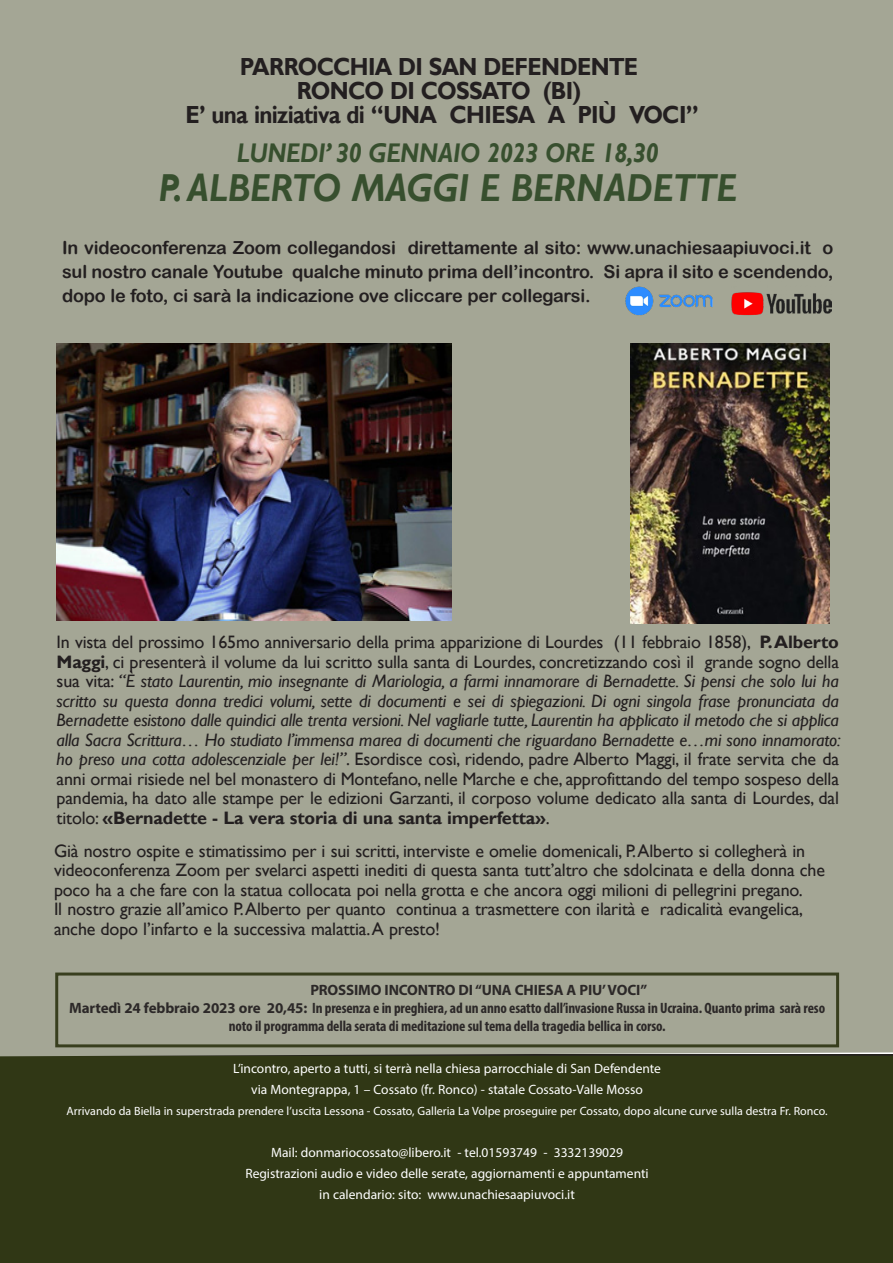
<style>
.page{position:relative;width:893px;height:1263px;background:#fff}
.page>*{position:absolute;margin:0;border:0;box-sizing:border-box;transform-origin:0 0}
.Indirizzo_Web{font:italic 700 39px "Gill Sans";color:#374f2e;scale:.9 1}
.Indirizzo_Web-2{font:italic 700 27px "Gill Sans";letter-spacing:-.01em;color:#374f2e;scale:.9 1}
.Titolo_foto{font:700 24.75px "Gill Sans";letter-spacing:-.035em;color:#231f20;scale:.91 1}
.Indirizzo_Web-3{font:18px/19.5px "Gill Sans";letter-spacing:-.01em;color:#231f20}
.Indirizzo_Web-4{font:18px/24px "Arial Rounded MT Bold";letter-spacing:-.01em;color:#231f20;text-align:justify}
.t1{font:700 condensed 15px "Myriad Pro";letter-spacing:-.01em;color:#231f20}
.t2{font:700 15px "Myriad Pro";letter-spacing:-.01em;color:#231f20}
.Info_pubblicazione{font:13.5px "Myriad Pro";color:#fff}
.Info_pubblicazione-2{font:12px "Myriad Pro";color:#fff}
.s1{font-weight:700}
.s2{font-style:italic}
.s3{font-stretch:normal}
</style>
<div class="page">
<div style="left:0;top:1056px;width:893px;height:207px;background:#303715"></div>
<div style="left:0;top:0;width:893px;height:1056px;background:#a4a695"></div>
<div style="left:55px;top:972px;width:784px;height:75px;border:3px solid #303715"></div>
<img style="left:623px;top:284px;width:91px;height:34px">
<img style="left:732px;top:276px;width:99px;height:41px">
<img style="left:57px;top:343px;width:394px;height:277px">
<img style="left:630px;top:343px;width:200px;height:281px">
<p class="Titolo_foto" style="left:240px;top:52px;width:439px">PARROCCHIA DI SAN DEFENDENTE</p>
<p class="Titolo_foto" style="left:297px;top:76px;width:314px">RONCO DI COSSATO (BI)</p>
<p class="Titolo_foto" style="left:186px;top:100px;width:565px">E’ una iniziativa di “UNA CHIESA A PIÙ VOCI”</p>
<p class="Indirizzo_Web-2" style="left:237px;top:137px;width:470px">LUNEDI’ 30 GENNAIO 2023 ORE 18,30</p>
<p class="Indirizzo_Web" style="left:159px;top:165px;width:644px">P. ALBERTO MAGGI E BERNADETTE</p>
<p class="Indirizzo_Web-4" style="left:62px;top:235px;width:773px">In videoconferenza Zoom collegandosi direttamente al sito: www.unachiesaapiuvoci.it o sul nostro canale Youtube qualche minuto prima dell’incontro. Si apra il sito e scendendo, dopo le foto, ci sarà la indicazione ove cliccare per collegarsi.</p>
<p class="Indirizzo_Web-3" style="left:57px;top:633px;width:786px;text-align:justify">In vista del prossimo 165mo anniversario della prima apparizione di Lourdes (11 febbraio 1858), <span class="s1">P. Alberto Maggi</span>, ci presenterà il volume da lui scritto sulla santa di Lourdes, concretizzando così il grande sogno della sua vita: <span class="s2">“È stato Laurentin, mio insegnante di Mariologia, a farmi innamorare di Bernadette. Si pensi che solo lui ha scritto su questa donna tredici volumi, sette di documenti e sei di spiegazioni. Di ogni singola frase pronunciata da Bernadette esistono dalle quindici alle trenta versioni. Nel vagliarle tutte, Laurentin ha applicato il metodo che si applica alla Sacra Scrittura… Ho studiato l’immensa marea di documenti che riguardano Bernadette e…mi sono innamorato: ho preso una cotta adolescenziale per lei!”</span>. Esordisce così, ridendo, padre Alberto Maggi, il frate servita che da anni ormai risiede nel bel monastero di Montefano, nelle Marche e che, approfittando del tempo sospeso della pandemia, ha dato alle stampe per le edizioni Garzanti, il corposo volume dedicato alla santa di Lourdes, dal titolo: <span class="s1">«Bernadette - La vera storia di una santa imperfetta»</span>.</p>
<p class="Indirizzo_Web-3" style="left:54px;top:841px;width:773px">Già nostro ospite e stimatissimo per i sui scritti, interviste e omelie domenicali, P. Alberto si collegherà in videoconferenza Zoom per svelarci aspetti inediti di questa santa tutt’altro che sdolcinata e della donna che poco ha a che fare con la statua collocata poi nella grotta e che ancora oggi milioni di pellegrini pregano.</p>
<p class="Indirizzo_Web-3" style="left:54px;top:900px;width:751px">Il nostro grazie all’amico P. Alberto per quanto continua a trasmettere con ilarità e radicalità evangelica, anche dopo l’infarto e la successiva malattia. A presto!</p>
<p class="t2" style="left:310px;top:980px;width:338px">PROSSIMO INCONTRO DI “UNA CHIESA A PIU’ VOCI”</p>
<p class="t1" style="left:69px;top:999px;width:757px"><span class="s3">Martedì 24 febbraio 2023 ore 20,45:</span> In presenza e in preghiera, ad un anno esatto dall’invasione Russa in Ucraina. Quanto prima sarà reso</p>
<p class="t1" style="left:229px;top:1017px;width:438px">noto il programma della serata di meditazione sul tema della tragedia bellica in corso.</p>
<p class="Info_pubblicazione" style="left:233px;top:1060px;width:429px">L’incontro, aperto a tutti, si terrà nella chiesa parrocchiale di San Defendente</p>
<p class="Info_pubblicazione" style="left:251px;top:1081px;width:393px">via Montegrappa, 1 – Cossato (fr. Ronco) - statale Cossato-Valle Mosso</p>
<p class="Info_pubblicazione-2" style="left:66px;top:1104px;width:763px">Arrivando da Biella in superstrada prendere l’uscita Lessona - Cossato, Galleria La Volpe proseguire per Cossato, dopo alcune curve sulla destra Fr. Ronco.</p>
<p class="Info_pubblicazione" style="left:271px;top:1144px;width:353px">Mail: donmariocossato@libero.it - tel.01593749 - 3332139029</p>
<p class="Info_pubblicazione" style="left:245px;top:1165px;width:405px">Registrazioni audio e video delle serate, aggiornamenti e appuntamenti</p>
<p class="Info_pubblicazione" style="left:319px;top:1186px;width:257px">in calendario: sito: www.unachiesaapiuvoci.it</p>
</div>
